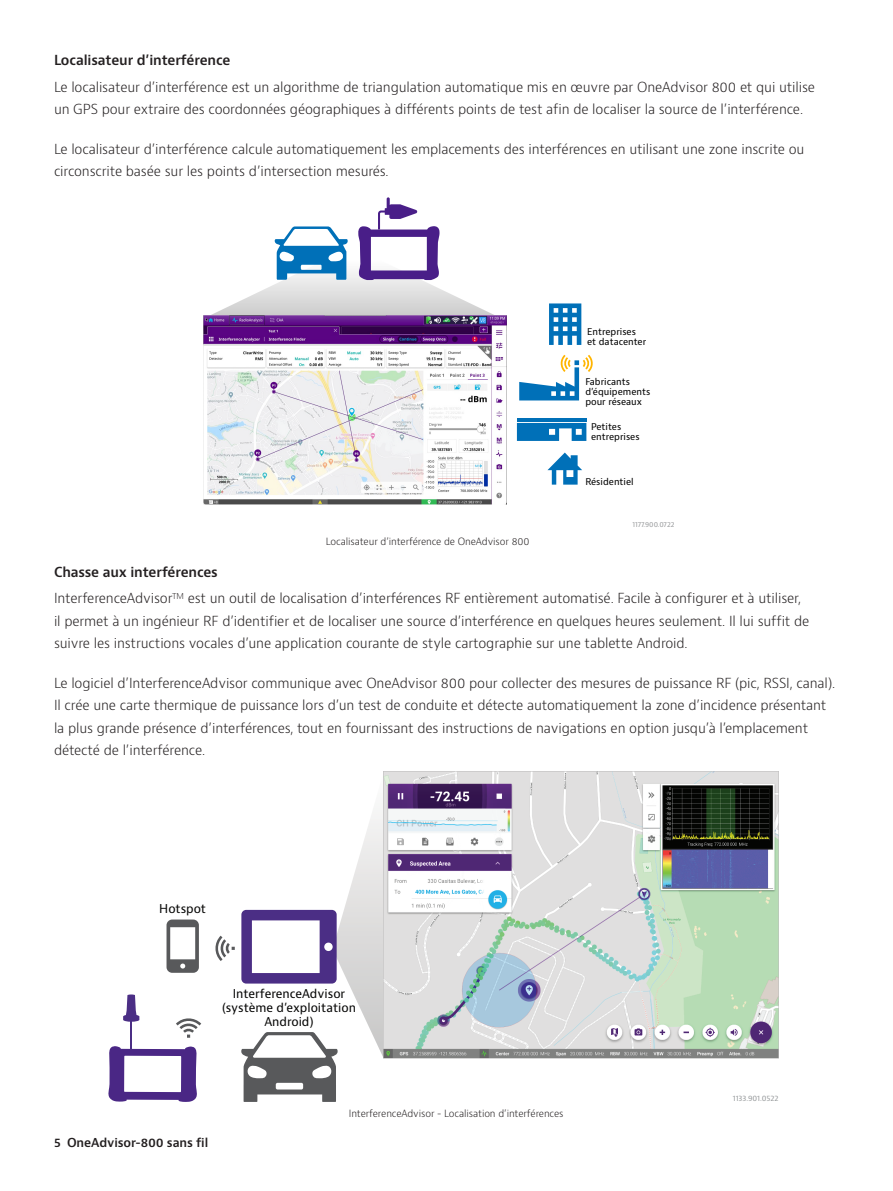
<style>
.page{position:relative;width:893px;height:1191px;background:#fff}
.page>*{position:absolute;margin:0;border:0;box-sizing:border-box;transform-origin:0 0}
.P_10_16{font:300 13.5px/22.5px "Bernino Sans";letter-spacing:-.01em;color:#231f20}
.H3_Heading_Level_3{font:600 13.5px "Bernino Sans";letter-spacing:-.01em;color:#231f20}
.t1{font:600 12px "Bernino Sans";letter-spacing:-.01em;color:#231f20}
.t2{font:11.85px/13.8px "Bernino Sans";color:#050504;text-align:center}
.P_10_16-2{font:300 9.75px "Bernino Sans";letter-spacing:-.01em;color:#231f20}
.t3{font:9.15px/10.1px "Bernino Sans";color:#000}
.t4{font:6.9px "Bernino Sans";letter-spacing:-.005em;color:#939698}
.t5{font:6.45px "Bernino Sans";color:#939597}
</style>
<div class="page">
<img style="left:384px;top:771px;width:394px;height:287px">
<svg style="left:176px;top:1018px;width:25px;height:19px"></svg>
<svg style="left:215px;top:935px;width:20px;height:26px"></svg>
<svg style="left:167px;top:919px;width:32px;height:53px"></svg>
<svg style="left:108px;top:1046px;width:89px;height:56px"></svg>
<svg style="left:123px;top:994px;width:16px;height:27px"></svg>
<hr style="left:130px;top:1011px;width:2px;height:38px;background:#4b2e85">
<svg style="left:241px;top:771px;width:143px;height:331px"></svg>
<img style="left:203px;top:315px;width:303px;height:190px">
<svg style="left:547px;top:452px;width:35px;height:32px"></svg>
<svg style="left:204px;top:197px;width:301px;height:123px"></svg>
<svg style="left:519px;top:355px;width:74px;height:45px"></svg>
<svg style="left:517px;top:423px;width:69px;height:18px"></svg>
<hr style="left:517px;top:418px;width:69px;height:3px;background:#0070b8">
<svg style="left:549px;top:303px;width:32px;height:42px"></svg>
<p class="H3_Heading_Level_3" style="left:54px;top:51px;width:178px">Localisateur d’interférence</p>
<p class="P_10_16" style="left:54px;top:76px;width:763px">Le localisateur d’interférence est un algorithme de triangulation automatique mis en œuvre par OneAdvisor 800 et qui utilise un GPS pour extraire des coordonnées géographiques à différents points de test afin de localiser la source de l’interférence.</p>
<p class="P_10_16" style="left:54px;top:138px;width:752px">Le localisateur d’interférence calcule automatiquement les emplacements des interférences en utilisant une zone inscrite ou circonscrite basée sur les points d’intersection mesurés.</p>
<p class="P_10_16-2" style="left:326px;top:535px;width:205px">Localisateur d’interférence de OneAdvisor 800</p>
<p class="t3" style="left:587px;top:327px;width:61px">Entreprises et datacenter</p>
<p class="t3" style="left:585px;top:376px;width:66px">Fabricants d’équipements pour réseaux</p>
<p class="t3" style="left:591px;top:422px;width:50px">Petites entreprises</p>
<p class="t3" style="left:585px;top:477px;width:50px">Résidentiel</p>
<p class="t5" style="left:632px;top:521px;width:44px">1177.900.0722</p>
<p class="H3_Heading_Level_3" style="left:54px;top:563px;width:165px">Chasse aux interférences</p>
<p class="P_10_16" style="left:54px;top:587px;width:757px">InterferenceAdvisor<sup>TM</sup> est un outil de localisation d’interférences RF entièrement automatisé. Facile à configurer et à utiliser, il permet à un ingénieur RF d’identifier et de localiser une source d’interférence en quelques heures seulement. Il lui suffit de suivre les instructions vocales d’une application courante de style cartographie sur une tablette Android.</p>
<p class="P_10_16" style="left:54px;top:672px;width:783px">Le logiciel d’InterferenceAdvisor communique avec OneAdvisor 800 pour collecter des mesures de puissance RF (pic, RSSI, canal).<br>Il crée une carte thermique de puissance lors d’un test de conduite et détecte automatiquement la zone d’incidence présentant la plus grande présence d’interférences, tout en fournissant des instructions de navigations en option jusqu’à l’emplacement détecté de l’interférence.</p>
<p class="t2" style="left:159px;top:902px;width:48px">Hotspot</p>
<p class="t2" style="left:222px;top:987px;width:135px">InterferenceAdvisor (système d’exploitation<br>Android)</p>
<p class="t1" style="left:54px;top:1134px;width:156px">5 OneAdvisor-800 sans fil</p>
<p class="P_10_16-2" style="left:349px;top:1106px;width:216px">InterferenceAdvisor - Localisation d’interférences</p>
<p class="t4" style="left:733px;top:1094px;width:47px">1133.901.0522</p>
</div>
